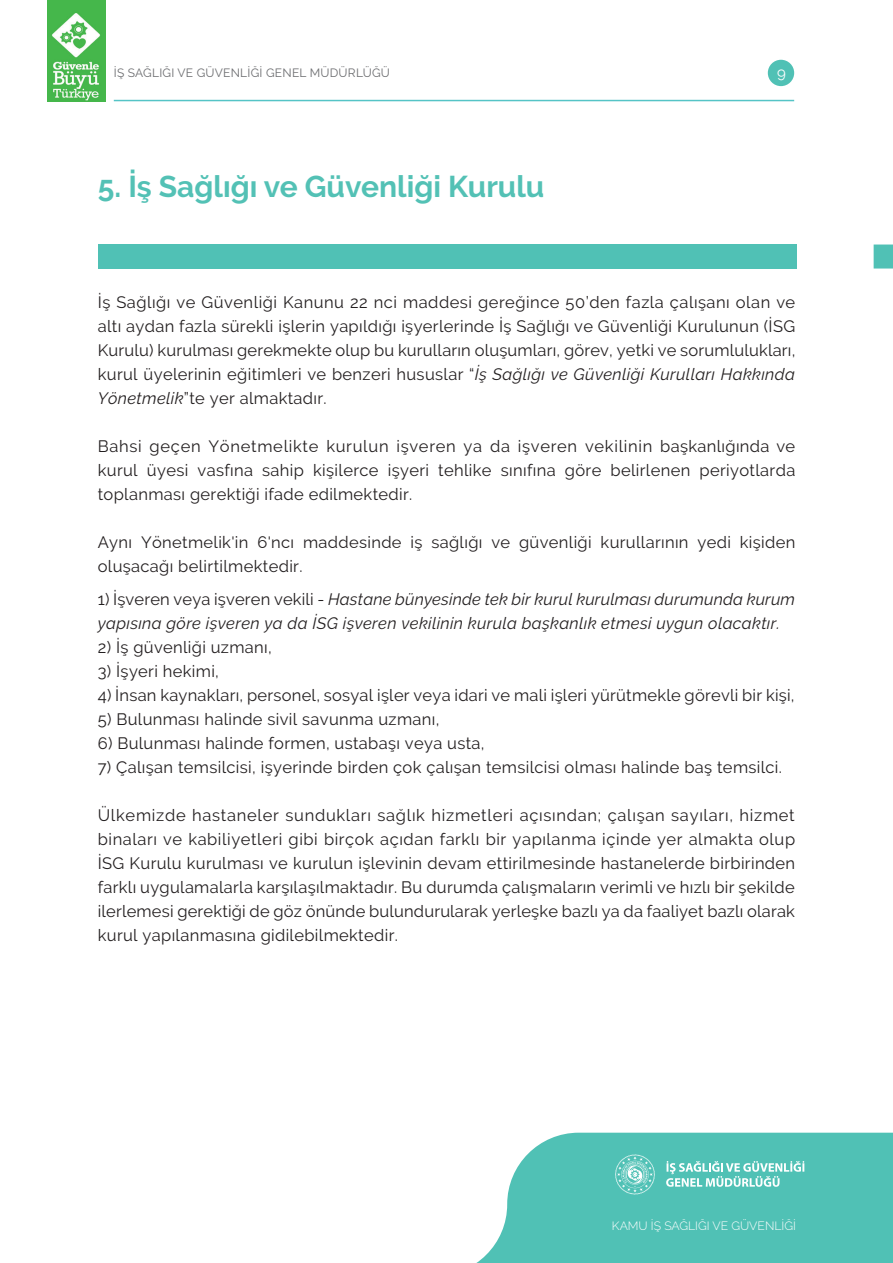
<style>
.page{position:relative;width:893px;height:1263px;background:#fff}
.page>*{position:absolute;margin:0;border:0;box-sizing:border-box;transform-origin:0 0}
.t1{font:700 30px "Raleway";color:#53c1b5}
.t2{font:16.5px/24px "Raleway";letter-spacing:.02em;color:#231f20;text-align:justify}
.t3{font:italic 16.5px/24px "Raleway";letter-spacing:.02em;color:#231f20}
.t4{font:15px "Raleway";color:#fff}
.t5{font:12px "Raleway";letter-spacing:.02em;color:#6c6d70}
.t6{font:300 12px "Raleway";color:#fff}
.s1{font-style:italic}
.s2{font-style:normal}
</style>
<div class="page">
<svg style="left:476px;top:1133px;width:417px;height:130px;background:#61c7bc"></svg>
<div style="left:874px;top:245px;width:19px;height:24px;background:#50c1b5"></div>
<hr style="left:114px;top:100px;width:680px;height:1px;background:#55c4c6">
<div style="left:768px;top:60px;width:26px;height:26px;background:#50c1b5;border-radius:50%"></div>
<svg style="left:684px;top:1161px;width:120px;height:26px;background:#83d3ca"></svg>
<img style="left:47px;top:0;width:58px;height:102px">
<div style="left:98px;top:244px;width:698px;height:25px;background:#50c1b5"></div>
<img style="left:586px;top:1151px;width:98px;height:46px">
<p class="t5" style="left:114px;top:65px;width:278px">İŞ SAĞLIĞI VE GÜVENLİĞİ GENEL MÜDÜRLÜĞÜ</p>
<p class="t4" style="left:777px;top:64px;width:10px">9</p>
<h1 class="t1" style="left:98px;top:169px;width:448px">5. İş Sağlığı ve Güvenliği Kurulu</h1>
<p class="t2" style="left:98px;top:290px;width:699px">İş Sağlığı ve Güvenliği Kanunu 22 nci maddesi gereğince 50’den fazla çalışanı olan ve altı aydan fazla sürekli işlerin yapıldığı işyerlerinde İş Sağlığı ve Güvenliği Kurulunun (İSG Kurulu) kurulması gerekmekte olup bu kurulların oluşumları, görev, yetki ve sorumlulukları, kurul üyelerinin eğitimleri ve benzeri hususlar “<span class="s1">İş Sağlığı ve Güvenliği Kurulları Hakkında Yönetmelik</span>”te yer almaktadır.</p>
<p class="t2" style="left:98px;top:434px;width:699px">Bahsi geçen Yönetmelikte kurulun işveren ya da işveren vekilinin başkanlığında ve kurul üyesi vasfına sahip kişilerce işyeri tehlike sınıfına göre belirlenen periyotlarda toplanması gerektiği ifade edilmektedir.</p>
<p class="t2" style="left:98px;top:530px;width:699px">Aynı Yönetmelik'in 6'ncı maddesinde iş sağlığı ve güvenliği kurullarının yedi kişiden oluşacağı belirtilmektedir.</p>
<p class="t3" style="left:98px;top:587px;width:699px"><span class="s2">1) İşveren veya işveren vekili -</span> Hastane bünyesinde tek bir kurul kurulması durumunda kurum yapısına göre işveren ya da İSG işveren vekilinin kurula başkanlık etmesi uygun olacaktır.</p>
<p class="t2" style="left:98px;top:635px;width:176px">2) İş güvenliği uzmanı,</p>
<p class="t2" style="left:98px;top:659px;width:123px">3) İşyeri hekimi,</p>
<p class="t2" style="left:98px;top:683px;width:698px">4) İnsan kaynakları, personel, sosyal işler veya idari ve mali işleri yürütmekle görevli bir kişi,</p>
<p class="t2" style="left:98px;top:707px;width:343px">5) Bulunması halinde sivil savunma uzmanı,</p>
<p class="t2" style="left:98px;top:731px;width:388px">6) Bulunması halinde formen, ustabaşı veya usta,</p>
<p class="t2" style="left:98px;top:755px;width:686px">7) Çalışan temsilcisi, işyerinde birden çok çalışan temsilcisi olması halinde baş temsilci.</p>
<p class="t2" style="left:98px;top:803px;width:699px">Ülkemizde hastaneler sundukları sağlık hizmetleri açısından; çalışan sayıları, hizmet binaları ve kabiliyetleri gibi birçok açıdan farklı bir yapılanma içinde yer almakta olup İSG Kurulu kurulması ve kurulun işlevinin devam ettirilmesinde hastanelerde birbirinden farklı uygulamalarla karşılaşılmaktadır. Bu durumda çalışmaların verimli ve hızlı bir şekilde ilerlemesi gerektiği de göz önünde bulundurularak yerleşke bazlı ya da faaliyet bazlı olarak kurul yapılanmasına gidilebilmektedir.</p>
<p class="t6" style="left:612px;top:1219px;width:186px">KAMU İŞ SAĞLIĞI VE GÜVENLİĞİ</p>
</div>
